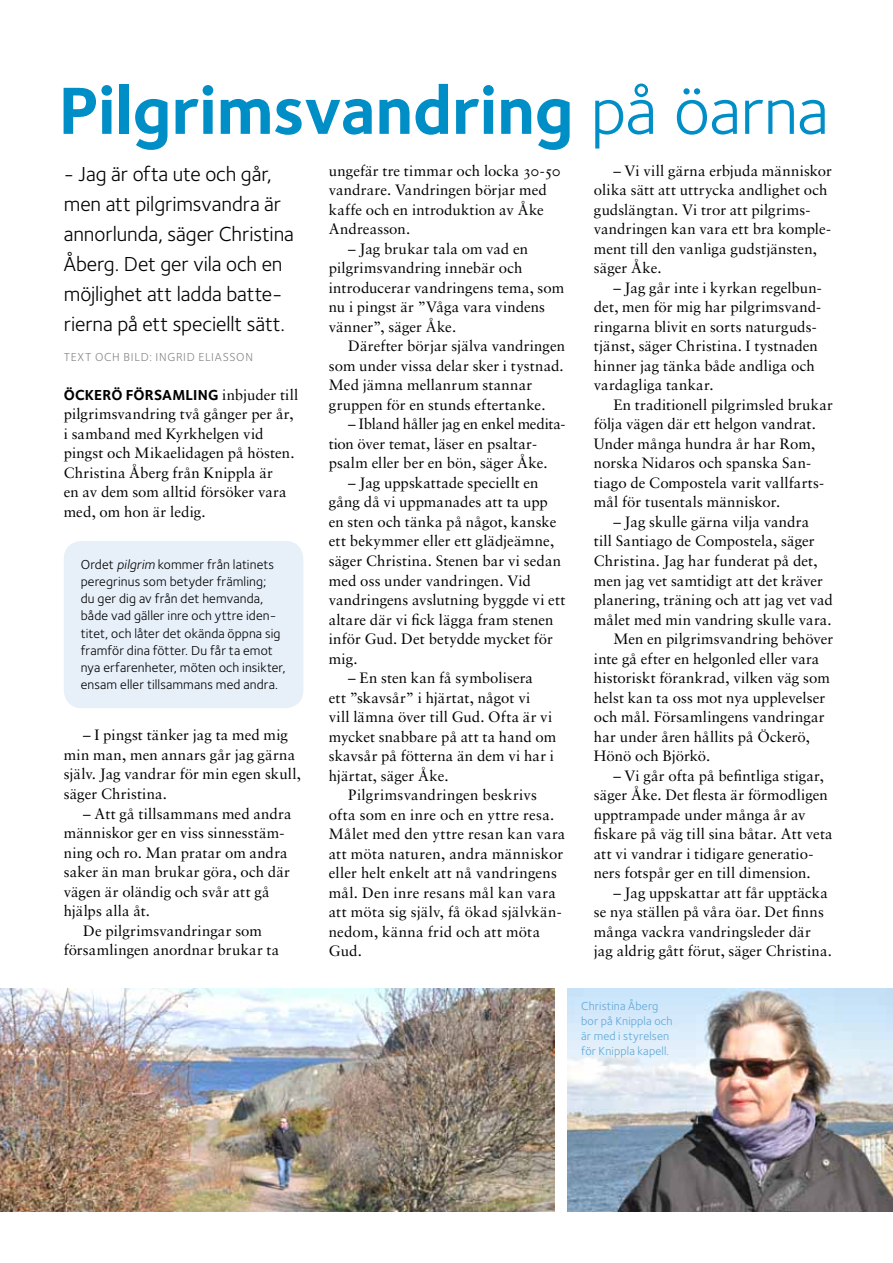
<style>
.page{position:relative;width:893px;height:1263px;background:#fff}
.page>*{position:absolute;margin:0;border:0;box-sizing:border-box;transform-origin:0 0}
.t1{font:69px "Foundry Sterling Bold OSF";letter-spacing:-.01em;color:#008ec6}
.t2{font:21px/30px "Foundry Sterling Book OSF";letter-spacing:-.005em;color:#000}
.t3{font:15px/19.5px "Sabon LT Std";letter-spacing:.005em;color:#000}
.t4{font:15px "Foundry Sterling Bold OSF";letter-spacing:.015em;color:#000}
.t5{font:13.5px/17.2px "Foundry Sterling Book OSF";letter-spacing:.01em;color:#000}
.t6{font:12px/15px "Foundry Sterling Book OSF";letter-spacing:.015em;color:#5fa7d5}
.t7{font:12px "Foundry Sterling Book OSF";letter-spacing:.06em;color:#878786}
.s1{font-family:"Foundry Sterling Book OSF"}
.s2{font-family:"Sabon LT Std"}
.s3{font-family:"Foundry Sterling Book Italic OSF"}
</style>
<div class="page">
<img style="left:0;top:988px;width:555px;height:223px">
<img style="left:568px;top:988px;width:325px;height:223px">
<div style="left:64px;top:541px;width:239px;height:167px;background:#e7eff9;border-radius:18px"></div>
<h1 class="t1" style="left:59px;top:62px;width:772px">Pilgrimsvandring <span class="s1">på öarna</span></h1>
<h2 class="t2" style="left:64px;top:158px;width:232px">- Jag är ofta ute och går, men att pilgrimsvandra är annorlunda, säger Christina<br>Åberg. Det ger vila och en möjlighet att ladda batte&shy;rierna på ett speciellt sätt.</h2>
<p class="t7" style="left:64px;top:348px;width:191px">Text och bild: I ngrid Eliasson</p>
<p class="t4" style="left:64px;top:384px;width:236px">Öckerö församling <span class="s2">inbjuder till</span></p>
<p class="t3" style="left:64px;top:404px;width:232px">pilgrimsvandring två gånger per år, i samband med Kyrkhelgen vid pingst och Mikaelidagen på hösten.<br>Christina Åberg från Knippla är<br>en av dem som alltid försöker vara med, om hon är ledig.</p>
<p class="t5" style="left:81px;top:555px;width:206px">Ordet <span class="s3">pilgrim</span> kommer från latinets peregrinus som betyder främling;<br>du ger dig av från det hemvanda, både vad gäller inre och yttre iden&shy;titet, och låter det okända öppna sig framför dina fötter. Du får ta emot nya erfarenheter, möten och insikter, ensam eller tillsammans med andra.</p>
<p class="t3" style="left:64px;top:725px;width:239px;text-indent:20px">– I pingst tänker jag ta med mig min man, men annars går jag gärna själv. Jag vandrar för min egen skull, säger Christina.</p>
<p class="t3" style="left:83px;top:803px;width:210px">– Att gå tillsammans med andra</p>
<p class="t3" style="left:64px;top:823px;width:222px">människor ger en viss sinnesstäm-</p>
<p class="t3" style="left:64px;top:842px;width:225px">ning och ro. Man pratar om andra</p>
<p class="t3" style="left:64px;top:862px;width:228px">saker än man brukar göra, och där</p>
<p class="t3" style="left:64px;top:881px;width:207px">vägen är oländig och svår att gå</p>
<p class="t3" style="left:64px;top:901px;width:88px">hjälps alla åt.</p>
<p class="t3" style="left:83px;top:920px;width:180px">De pilgrimsvandringar som</p>
<p class="t3" style="left:64px;top:940px;width:217px">församlingen anordnar brukar ta</p>
<p class="t3" style="left:329px;top:161px;width:233px">ungefär tre timmar och locka 30-50 vandrare. Vandringen börjar med kaffe och en introduktion av Åke<br>Andreasson.</p>
<p class="t3" style="left:329px;top:239px;width:237px;text-indent:20px">– Jag brukar tala om vad en pilgrimsvandring innebär och introducerar vandringens tema, som nu i pingst är ”Våga vara vindens vänner”, säger Åke.</p>
<p class="t3" style="left:329px;top:336px;width:238px;text-indent:20px">Därefter börjar själva vandringen som under vissa delar sker i tystnad.<br>Med jämna mellanrum stannar gruppen för en stunds eftertanke.</p>
<p class="t3" style="left:329px;top:414px;width:237px;text-indent:20px">– Ibland håller jag en enkel medita&shy;tion över temat, läser en psaltar&shy;psalm eller ber en bön, säger Åke.</p>
<p class="t3" style="left:329px;top:473px;width:238px;text-indent:20px">– Jag uppskattade speciellt en gång då vi uppmanades att ta upp en sten och tänka på något, kanske ett bekymmer eller ett glädjeämne, säger Christina. Stenen bar vi sedan med oss under vandringen. Vid vandringens avslutning byggde vi ett altare där vi fick lägga fram stenen inför Gud. Det betydde mycket för mig.</p>
<p class="t3" style="left:329px;top:668px;width:229px;text-indent:20px">– En sten kan få symbolisera<br>ett ”skavsår” i hjärtat, något vi<br>vill lämna över till Gud. Ofta är vi mycket snabbare på att ta hand om skavsår på fötterna än dem vi har i hjärtat, säger Åke.</p>
<p class="t3" style="left:329px;top:785px;width:238px;text-indent:20px">Pilgrimsvandringen beskrivs ofta som en inre och en yttre resa.<br>Målet med den yttre resan kan vara att möta naturen, andra människor eller helt enkelt att nå vandringens mål. Den inre resans mål kan vara att möta sig själv, få ökad självkän&shy;nedom, känna frid och att möta<br>Gud.</p>
<p class="t3" style="left:594px;top:161px;width:240px;text-indent:20px">– Vi vill gärna erbjuda människor olika sätt att uttrycka andlighet och gudslängtan. Vi tror att pilgrims&shy;vandringen kan vara ett bra komple&shy;ment till den vanliga gudstjänsten, säger Åke.</p>
<p class="t3" style="left:594px;top:278px;width:229px;text-indent:19px">– Jag går inte i kyrkan regelbun&shy;det, men för mig har pilgrimsvand&shy;ringarna blivit en sorts naturguds&shy;tjänst, säger Christina. I tystnaden hinner jag tänka både andliga och vardagliga tankar.</p>
<p class="t3" style="left:594px;top:395px;width:241px;text-indent:19px">En traditionell pilgrimsled brukar följa vägen där ett helgon vandrat.<br>Under många hundra år har Rom, norska Nidaros och spanska San&shy;tiago de Compostela varit vallfarts&shy;mål för tusentals människor.</p>
<p class="t3" style="left:613px;top:512px;width:197px">– Jag skulle gärna vilja vandra</p>
<p class="t3" style="left:594px;top:531px;width:222px">till Santiago de Compostela, säger</p>
<p class="t3" style="left:594px;top:551px;width:225px">Christina. Jag har funderat på det,</p>
<p class="t3" style="left:594px;top:570px;width:231px">men jag vet samtidigt att det kräver</p>
<p class="t3" style="left:594px;top:590px;width:241px">planering, träning och att jag vet vad</p>
<p class="t3" style="left:594px;top:609px;width:239px">målet med min vandring skulle vara.</p>
<p class="t3" style="left:613px;top:629px;width:222px">Men en pilgrimsvandring behöver</p>
<p class="t3" style="left:594px;top:648px;width:227px">inte gå efter en helgonled eller vara</p>
<p class="t3" style="left:594px;top:668px;width:237px">historiskt förankrad, vilken väg som</p>
<p class="t3" style="left:594px;top:687px;width:233px">helst kan ta oss mot nya upplevelser</p>
<p class="t3" style="left:594px;top:707px;width:232px">och mål. Församlingens vandringar</p>
<p class="t3" style="left:594px;top:726px;width:218px">har under åren hållits på Öckerö,</p>
<p class="t3" style="left:594px;top:746px;width:118px">Hönö och Björkö.</p>
<p class="t3" style="left:594px;top:765px;width:240px;text-indent:19px">– Vi går ofta på befintliga stigar, säger Åke. Det flesta är förmodligen upptrampade under många år av fiskare på väg till sina båtar. Att veta att vi vandrar i tidigare generatio&shy;ners fotspår ger en till dimension.</p>
<p class="t3" style="left:594px;top:882px;width:239px;text-indent:19px">– Jag uppskattar att får upptäcka se nya ställen på våra öar. Det finns många vackra vandringsleder där jag aldrig gått förut, säger Christina.</p>
<p class="t6" style="left:581px;top:998px;width:93px">Christina Åberg bor på Knippla och är med i styrelsen för Knippla kapell.</p>
</div>
